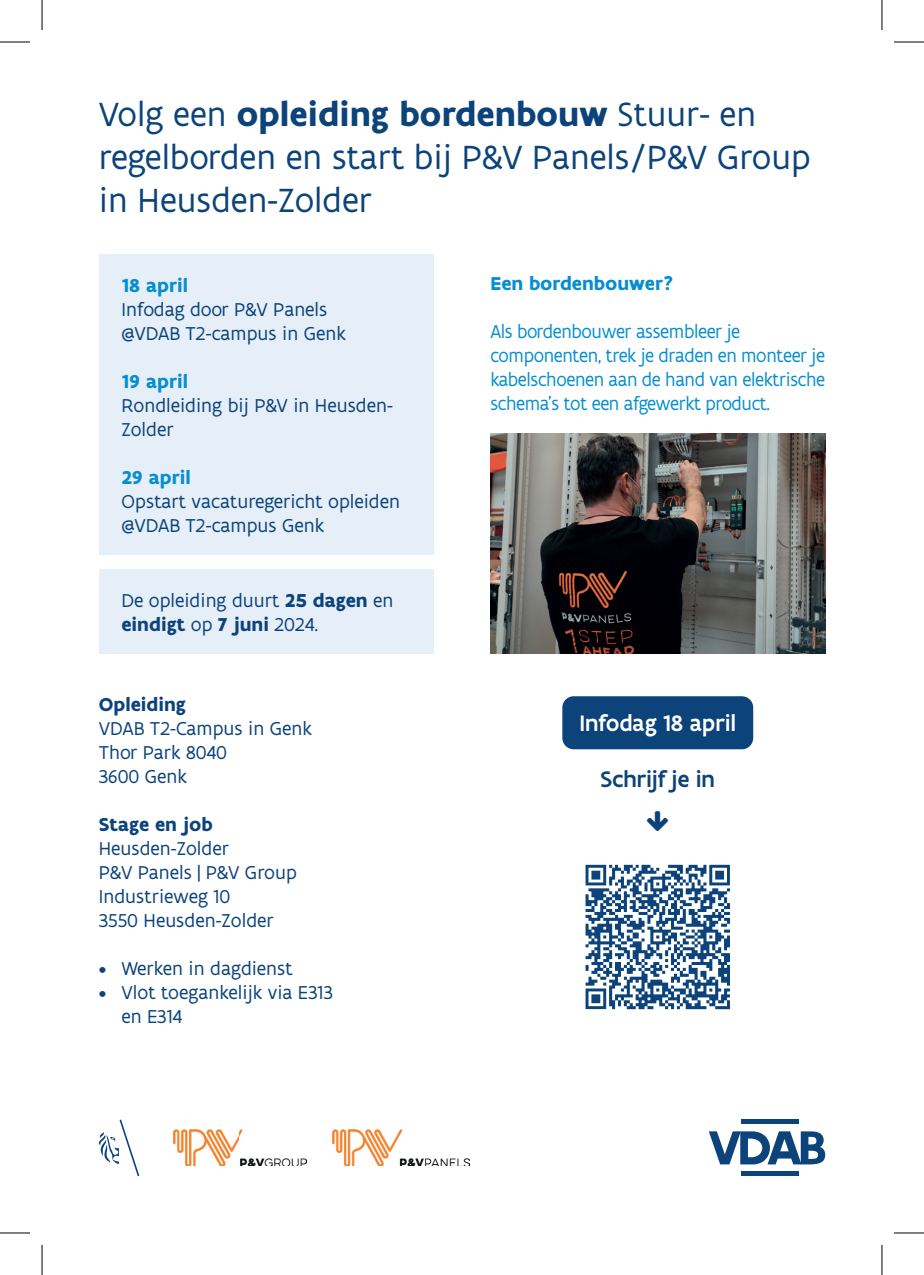
<style>
.page{position:relative;width:924px;height:1275px;background:#fff}
.page>*{position:absolute;margin:0;border:0;box-sizing:border-box;transform-origin:0 0}
.t1{font:36px/43.2px "Flanders Art Sans";color:#0b437a}
.t2{font:500 24px "Flanders Art Sans";color:#fff}
.t3{font:500 24px "Flanders Art Sans";color:#0b437a}
.t4{font:20px/24px "Flanders Art Sans";color:#0b437a}
.t5{font:20px/24px "Flanders Art Sans";letter-spacing:-.02em;color:#068ed0;scale:.96 1}
.t6{font:700 20px "Flanders Art Sans";color:#068ed0}
.t7{font:700 20px "Flanders Art Sans";color:#0b437a}
.s1{font-weight:700}
</style>
<div class="page">
<div style="left:562px;top:696px;width:190px;height:53px;background:#0b437a;border-radius:11px"></div>
<div style="left:99px;top:255px;width:334px;height:300px;background:#e6eff8"></div>
<div style="left:99px;top:569px;width:334px;height:84px;background:#e6eff8"></div>
<svg style="left:585px;top:865px;width:144px;height:144px"></svg>
<svg style="left:708px;top:1131px;width:116px;height:33px"></svg>
<div style="left:740px;top:1171px;width:57px;height:5px;background:#0b437a"></div>
<div style="left:740px;top:1119px;width:57px;height:5px;background:#0b437a"></div>
<svg style="left:98px;top:1119px;width:41px;height:57px"></svg>
<img style="left:173px;top:1130px;width:133px;height:35px">
<img style="left:332px;top:1130px;width:137px;height:35px">
<img style="left:490px;top:433px;width:334px;height:220px">
<hr style="left:0;top:42px;width:30px;height:1px;background:#000">
<hr style="left:893px;top:42px;width:30px;height:1px;background:#000">
<hr style="left:0;top:1232px;width:30px;height:1px;background:#000">
<hr style="left:893px;top:1232px;width:30px;height:1px;background:#000">
<hr style="left:42px;top:0;width:1px;height:30px;background:#000">
<hr style="left:42px;top:1245px;width:1px;height:30px;background:#000">
<hr style="left:881px;top:0;width:1px;height:30px;background:#000">
<hr style="left:881px;top:1245px;width:1px;height:30px;background:#000">
<h1 class="t1" style="left:99px;top:92px;width:713px">Volg een <span class="s1">opleiding bordenbouw</span> Stuur- en regelborden en start bij P&amp;V Panels/P&amp;V Group in Heusden-Zolder</h1>
<p class="t6" style="left:121px;top:273px;width:68px">18 april</p>
<p class="t4" style="left:121px;top:297px;width:226px">Infodag door P&amp;V Panels @VDAB T2-campus in Genk</p>
<p class="t6" style="left:121px;top:369px;width:68px">19 april</p>
<p class="t4" style="left:121px;top:393px;width:273px">Rondleiding bij P&amp;V in Heusden-<br>Zolder</p>
<p class="t6" style="left:121px;top:465px;width:71px">29 april</p>
<p class="t4" style="left:121px;top:489px;width:280px">Opstart vacaturegericht opleiden @VDAB T2-campus Genk</p>
<p class="t4" style="left:121px;top:588px;width:273px">De opleiding duurt <span class="s1">25 dagen</span> en <span class="s1">eindigt</span> op <span class="s1">7 juni</span> 2024.</p>
<p class="t7" style="left:99px;top:692px;width:89px">Opleiding</p>
<p class="t4" style="left:99px;top:716px;width:214px">VDAB T2-Campus in Genk<br>Thor Park 8040<br>3600 Genk</p>
<p class="t7" style="left:99px;top:812px;width:116px">Stage en job</p>
<p class="t4" style="left:99px;top:836px;width:199px">Heusden-Zolder<br>P&amp;V Panels | P&amp;V Group<br>Industrieweg 10<br>3550 Heusden-Zolder</p>
<p class="t4" style="left:99px;top:956px;width:195px">• Werken in dagdienst</p>
<p class="t4" style="left:121px;top:980px;width:213px;text-indent:-23px">• Vlot toegankelijk via E313 en E314</p>
<p class="t6" style="left:490px;top:270px;width:184px">Een bordenbouwer?</p>
<p class="t5" style="left:490px;top:319px;width:350px">Als bordenbouwer assembleer je componenten, trek je draden en monteer je kabelschoenen aan de hand van elektrische schema’s tot een afgewerkt product.</p>
<p class="t2" style="left:579px;top:708px;width:158px">Infodag 18 april</p>
<p class="t3" style="left:600px;top:764px;width:116px">Schrijf je in</p>
</div>
